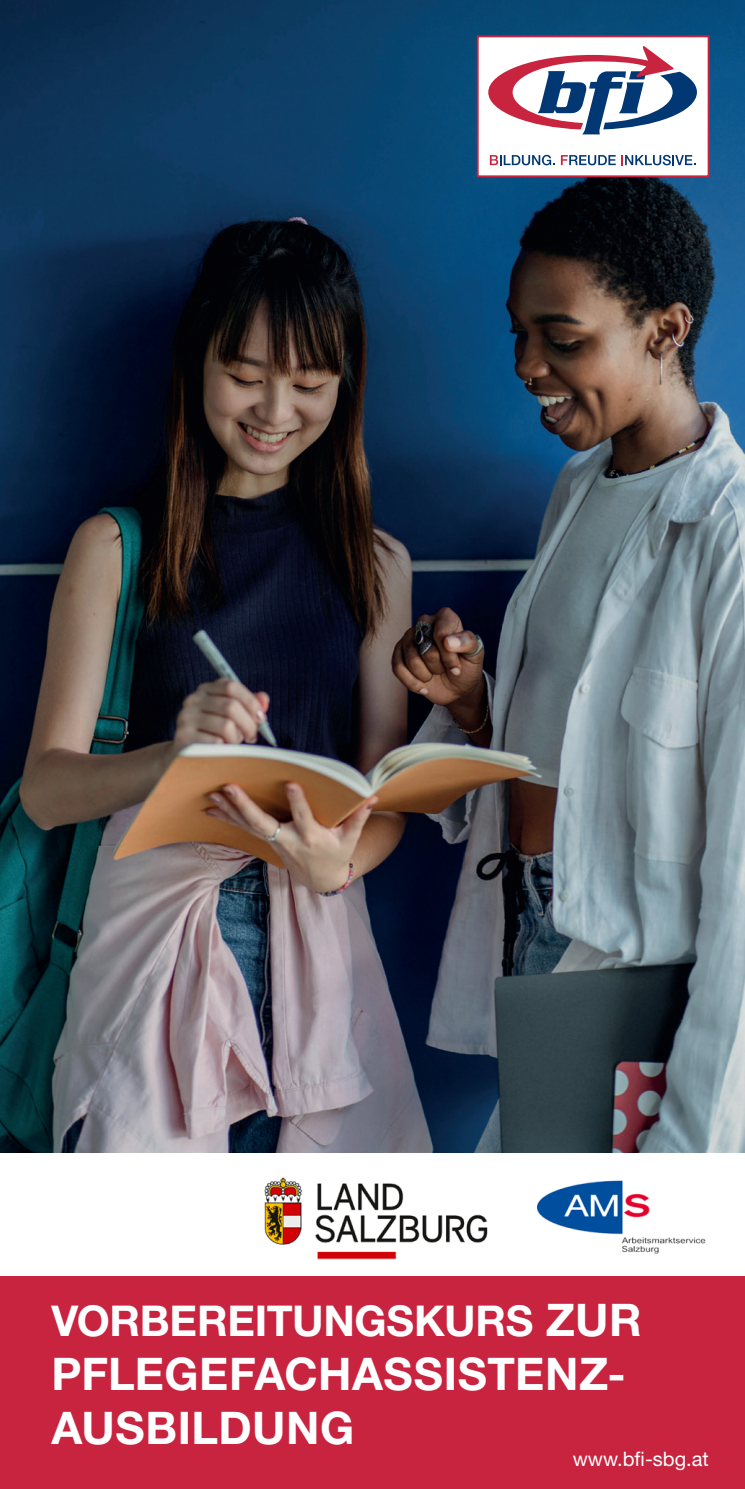
<style>
.page{position:relative;width:745px;height:1489px;background:#fff}
.page>*{position:absolute;margin:0;border:0;box-sizing:border-box;transform-origin:0 0}
.t1{font:700 45px/54px "Helvetica Neue LT Std";letter-spacing:.01em;color:#fff}
.t2{font:700 42.5px "Helvetica Neue LT Std";letter-spacing:-.01em;color:#fff}
.t3{font:20px "Helvetica Neue LT Std";color:#fff}
.s1{font-size:45px}
</style>
<div class="page">
<img style="left:0;top:0;width:744px;height:1152px">
<div style="left:0;top:1276px;width:744px;height:212px;background:#c8233f"></div>
<div style="left:477px;top:36px;width:231px;height:140px;background:#fff"></div>
<svg style="left:488px;top:46px;width:209px;height:120px"></svg>
<div style="left:476px;top:35px;width:233px;height:142px;border:2px solid #c8233f"></div>
<img style="left:264px;top:1177px;width:224px;height:82px">
<img style="left:537px;top:1180px;width:169px;height:74px">
<p class="t2" style="left:51px;top:1294px;width:591px">VORBEREITUNGSKURS <span class="s1">ZUR</span></p>
<p class="t1" style="left:51px;top:1346px;width:575px">PFLEGEFACHASSISTENZ-<br>AUSBILDUNG</p>
<p class="t3" style="left:572px;top:1446px;width:137px">www.bfi-sbg.at</p>
</div>
